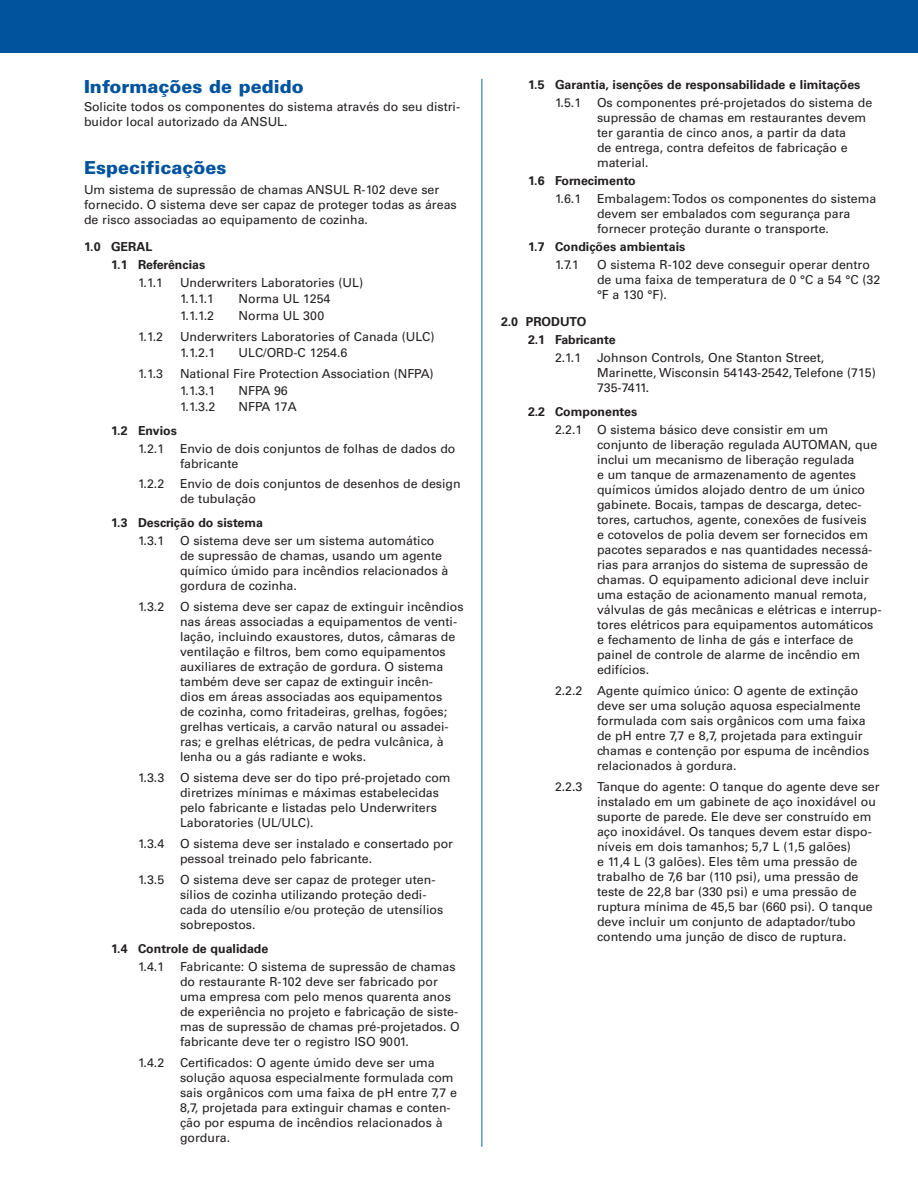
<style>
.page{position:relative;width:918px;height:1188px;background:#fff}
.page>*{position:absolute;margin:0;border:0;box-sizing:border-box;transform-origin:0 0}
._03_12_pt_Blue_Heade{font:900 18px "Univers LT Std";color:#01539e}
._05_Text_1st_Graph{font:12.3px/15px "Univers LT Std";color:#231f20}
.t1{font:700 12.3px "Univers LT Std";color:#231f20}
</style>
<div class="page">
<div style="left:0;top:0;width:918px;height:53px;background:#01539e"></div>
<hr style="left:482px;top:79px;width:1px;height:1068px;background:#0068a9">
<p class="_03_12_pt_Blue_Heade" style="left:84px;top:76px;width:221px">Informações de pedido</p>
<p class="_05_Text_1st_Graph" style="left:84px;top:100px;width:378px">Solicite todos os componentes do sistema através do seu distri&shy;buidor local autorizado da ANSUL.</p>
<p class="_03_12_pt_Blue_Heade" style="left:84px;top:157px;width:144px">Especificações</p>
<p class="_05_Text_1st_Graph" style="left:84px;top:182px;width:374px">Um sistema de supressão de chamas ANSUL R-102 deve ser fornecido. O sistema deve ser capaz de proteger todas as áreas de risco associadas ao equipamento de cozinha.</p>
<p class="t1" style="left:84px;top:239px;width:70px">1.0 GERAL</p>
<p class="t1" style="left:111px;top:257px;width:96px">1.1 Referências</p>
<p class="_05_Text_1st_Graph" style="left:138px;top:275px;width:27px">1.1.1</p>
<p class="_05_Text_1st_Graph" style="left:180px;top:275px;width:185px">Underwriters Laboratories (UL)</p>
<p class="_05_Text_1st_Graph" style="left:180px;top:292px;width:36px">1.1.1.1</p>
<p class="_05_Text_1st_Graph" style="left:239px;top:292px;width:93px">Norma UL 1254</p>
<p class="_05_Text_1st_Graph" style="left:180px;top:308px;width:36px">1.1.1.2</p>
<p class="_05_Text_1st_Graph" style="left:239px;top:308px;width:87px">Norma UL 300</p>
<p class="_05_Text_1st_Graph" style="left:138px;top:329px;width:27px">1.1.2</p>
<p class="_05_Text_1st_Graph" style="left:180px;top:329px;width:256px">Underwriters Laboratories of Canada (ULC)</p>
<p class="_05_Text_1st_Graph" style="left:180px;top:346px;width:37px">1.1.2.1</p>
<p class="_05_Text_1st_Graph" style="left:239px;top:346px;width:110px">ULC/ORD-C 1254.6</p>
<p class="_05_Text_1st_Graph" style="left:138px;top:367px;width:27px">1.1.3</p>
<p class="_05_Text_1st_Graph" style="left:180px;top:367px;width:255px">National Fire Protection Association (NFPA)</p>
<p class="_05_Text_1st_Graph" style="left:180px;top:383px;width:37px">1.1.3.1</p>
<p class="_05_Text_1st_Graph" style="left:239px;top:383px;width:51px">NFPA 96</p>
<p class="_05_Text_1st_Graph" style="left:180px;top:400px;width:37px">1.1.3.2</p>
<p class="_05_Text_1st_Graph" style="left:239px;top:400px;width:60px">NFPA 17A</p>
<p class="t1" style="left:111px;top:424px;width:67px">1.2 Envios</p>
<p class="_05_Text_1st_Graph" style="left:138px;top:442px;width:28px">1.2.1</p>
<p class="_05_Text_1st_Graph" style="left:180px;top:442px;width:277px">Envio de dois conjuntos de folhas de dados do fabricante</p>
<p class="_05_Text_1st_Graph" style="left:138px;top:476px;width:28px">1.2.2</p>
<p class="_05_Text_1st_Graph" style="left:180px;top:476px;width:282px">Envio de dois conjuntos de desenhos de design de tubulação</p>
<p class="t1" style="left:111px;top:515px;width:154px">1.3 Descrição do sistema</p>
<p class="_05_Text_1st_Graph" style="left:138px;top:533px;width:28px">1.3.1</p>
<p class="_05_Text_1st_Graph" style="left:180px;top:533px;width:270px">O sistema deve ser um sistema automático de supressão de chamas, usando um agente químico úmido para incêndios relacionados à gordura de cozinha.</p>
<p class="_05_Text_1st_Graph" style="left:138px;top:599px;width:28px">1.3.2</p>
<p class="_05_Text_1st_Graph" style="left:180px;top:599px;width:285px">O sistema deve ser capaz de extinguir incêndios nas áreas associadas a equipamentos de venti&shy;lação, incluindo exaustores, dutos, câmaras de ventilação e filtros, bem como equipamentos auxiliares de extração de gordura. O sistema também deve ser capaz de extinguir incên-<br>dios em áreas associadas aos equipamentos<br>de cozinha, como fritadeiras, grelhas, fogões; grelhas verticais, a carvão natural ou assadei&shy;ras; e grelhas elétricas, de pedra vulcânica, à lenha ou a gás radiante e woks.</p>
<p class="_05_Text_1st_Graph" style="left:138px;top:770px;width:28px">1.3.3</p>
<p class="_05_Text_1st_Graph" style="left:180px;top:770px;width:272px">O sistema deve ser do tipo pré-projetado com diretrizes mínimas e máximas estabelecidas pelo fabricante e listadas pelo Underwriters Laboratories (UL/ULC).</p>
<p class="_05_Text_1st_Graph" style="left:138px;top:836px;width:28px">1.3.4</p>
<p class="_05_Text_1st_Graph" style="left:180px;top:836px;width:275px">O sistema deve ser instalado e consertado por pessoal treinado pelo fabricante.</p>
<p class="_05_Text_1st_Graph" style="left:138px;top:872px;width:28px">1.3.5</p>
<p class="_05_Text_1st_Graph" style="left:180px;top:872px;width:265px">O sistema deve ser capaz de proteger uten&shy;sílios de cozinha utilizando proteção dedi&shy;cada do utensílio e/ou proteção de utensílios sobrepostos.</p>
<p class="t1" style="left:111px;top:941px;width:159px">1.4 Controle de qualidade</p>
<p class="_05_Text_1st_Graph" style="left:138px;top:959px;width:28px">1.4.1</p>
<p class="_05_Text_1st_Graph" style="left:180px;top:959px;width:281px">Fabricante: O sistema de supressão de chamas do restaurante R-102 deve ser fabricado por uma empresa com pelo menos quarenta anos de experiência no projeto e fabricação de siste&shy;mas de supressão de chamas pré-projetados. O fabricante deve ter o registro ISO 9001.</p>
<p class="_05_Text_1st_Graph" style="left:138px;top:1055px;width:28px">1.4.2</p>
<p class="_05_Text_1st_Graph" style="left:180px;top:1055px;width:278px">Certificados: O agente úmido deve ser uma solução aquosa especialmente formulada com sais orgânicos com uma faixa de pH entre 7,7 e 8,7, projetada para extinguir chamas e conten&shy;ção por espuma de incêndios relacionados à gordura.</p>
<p class="t1" style="left:528px;top:78px;width:334px">1.5 Garantia, isenções de responsabilidade e limitações</p>
<p class="_05_Text_1st_Graph" style="left:555px;top:95px;width:28px">1.5.1</p>
<p class="_05_Text_1st_Graph" style="left:597px;top:95px;width:277px">Os componentes pré-projetados do sistema de supressão de chamas em restaurantes devem ter garantia de cinco anos, a partir da data<br>de entrega, contra defeitos de fabricação e material.</p>
<p class="t1" style="left:528px;top:174px;width:109px">1.6 Fornecimento</p>
<p class="_05_Text_1st_Graph" style="left:555px;top:191px;width:28px">1.6.1</p>
<p class="_05_Text_1st_Graph" style="left:597px;top:191px;width:281px">Embalagem: Todos os componentes do sistema devem ser embalados com segurança para fornecer proteção durante o transporte.</p>
<p class="t1" style="left:528px;top:240px;width:159px">1.7 Condições ambientais</p>
<p class="_05_Text_1st_Graph" style="left:555px;top:257px;width:25px">1.7.1</p>
<p class="_05_Text_1st_Graph" style="left:597px;top:257px;width:285px">O sistema R-102 deve conseguir operar dentro de uma faixa de temperatura de 0 °C a 54 °C (32 °F a 130 °F).</p>
<p class="t1" style="left:501px;top:315px;width:87px">2.0 PRODUTO</p>
<p class="t1" style="left:528px;top:333px;width:89px">2.1 Fabricante</p>
<p class="_05_Text_1st_Graph" style="left:555px;top:350px;width:28px">2.1.1</p>
<p class="_05_Text_1st_Graph" style="left:597px;top:350px;width:280px">Johnson Controls, One Stanton Street,<br>Marinette, Wisconsin 54143-2542, Telefone (715)<br>735-7411.</p>
<p class="t1" style="left:528px;top:405px;width:111px">2.2 Componentes</p>
<p class="_05_Text_1st_Graph" style="left:597px;top:422px;width:286px;text-indent:-42px">2.2.1 O sistema básico deve consistir em um conjunto de liberação regulada AUTOMAN, que inclui um mecanismo de liberação regulada<br>e um tanque de armazenamento de agentes químicos úmidos alojado dentro de um único gabinete. Bocais, tampas de descarga, detec&shy;tores, cartuchos, agente, conexões de fusíveis<br>e cotovelos de polia devem ser fornecidos em pacotes separados e nas quantidades necessá&shy;rias para arranjos do sistema de supressão de chamas. O equipamento adicional deve incluir uma estação de acionamento manual remota, válvulas de gás mecânicas e elétricas e interrup&shy;tores elétricos para equipamentos automáticos e fechamento de linha de gás e interface de painel de controle de alarme de incêndio em edifícios.</p>
<p class="_05_Text_1st_Graph" style="left:597px;top:683px;width:274px;text-indent:-42px">2.2.2 Agente químico único: O agente de extinção deve ser uma solução aquosa especialmente formulada com sais orgânicos com uma faixa de pH entre 7,7 e 8,7, projetada para extinguir chamas e contenção por espuma de incêndios relacionados à gordura.</p>
<p class="_05_Text_1st_Graph" style="left:597px;top:779px;width:284px;text-indent:-42px">2.2.3 Tanque do agente: O tanque do agente deve ser instalado em um gabinete de aço inoxidável ou suporte de parede. Ele deve ser construído em aço inoxidável. Os tanques devem estar dispo&shy;níveis em dois tamanhos; 5,7 L (1,5 galões)<br>e 11,4 L (3 galões). Eles têm uma pressão de trabalho de 7,6 bar (110 psi), uma pressão de teste de 22,8 bar (330 psi) e uma pressão de ruptura mínima de 45,5 bar (660 psi). O tanque deve incluir um conjunto de adaptador/tubo contendo uma junção de disco de ruptura.</p>
</div>
